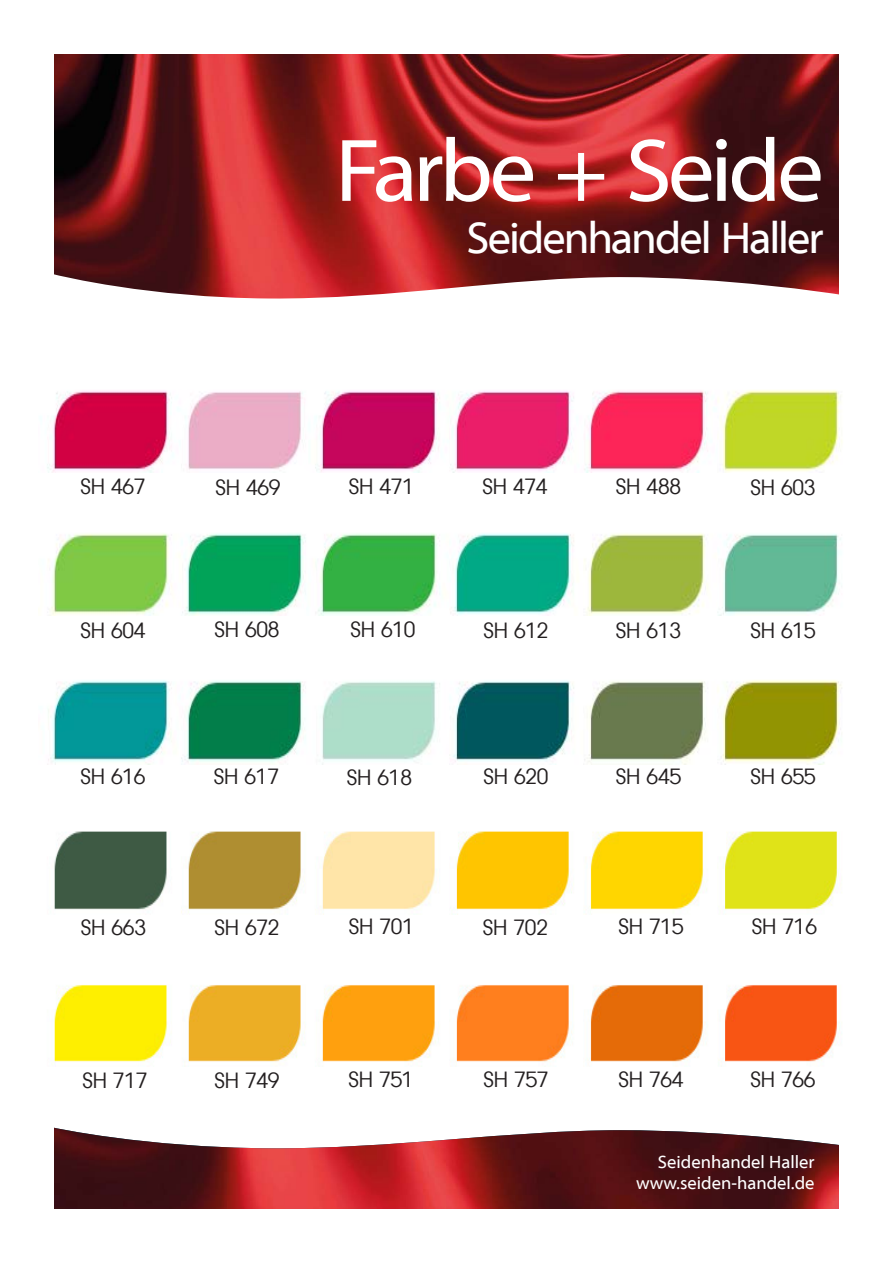
<style>
.page{position:relative;width:893px;height:1263px;background:#fff}
.page>*{position:absolute;margin:0;border:0;box-sizing:border-box;transform-origin:0 0}
.t1{font:89.85px "Myriad Web Pro";letter-spacing:-.045em;color:#fff}
.t2{font:44.85px "Myriad Web Pro";letter-spacing:-.045em;color:#fff}
.Headline_level_2{font:21px "Atlanta";letter-spacing:-.01em;color:#231f20}
.t3{font:18px/21px "Myriad Web Pro";color:#fff;text-align:right}
</style>
<div class="page">
<img style="left:54px;top:54px;width:785px;height:245px">
<img style="left:54px;top:1128px;width:785px;height:81px">
<img style="left:47px;top:390px;width:795px;height:82px">
<img style="left:50px;top:533px;width:791px;height:83px">
<img style="left:48px;top:680px;width:794px;height:84px">
<img style="left:54px;top:831px;width:783px;height:82px">
<img style="left:54px;top:985px;width:786px;height:77px">
<h1 class="t1" style="left:335px;top:122px;width:490px">Farbe + Seide</h1>
<h2 class="t2" style="left:467px;top:213px;width:359px">Seidenhandel Haller</h2>
<p class="Headline_level_2" style="left:80px;top:471px;width:67px">SH 467</p>
<p class="Headline_level_2" style="left:215px;top:472px;width:67px">SH 469</p>
<p class="Headline_level_2" style="left:349px;top:471px;width:67px">SH 471</p>
<p class="Headline_level_2" style="left:482px;top:471px;width:67px">SH 474</p>
<p class="Headline_level_2" style="left:616px;top:471px;width:67px">SH 488</p>
<p class="Headline_level_2" style="left:750px;top:472px;width:67px">SH 603</p>
<p class="Headline_level_2" style="left:80px;top:615px;width:67px">SH 604</p>
<p class="Headline_level_2" style="left:214px;top:615px;width:67px">SH 608</p>
<p class="Headline_level_2" style="left:350px;top:614px;width:67px">SH 610</p>
<p class="Headline_level_2" style="left:483px;top:615px;width:67px">SH 612</p>
<p class="Headline_level_2" style="left:616px;top:615px;width:67px">SH 613</p>
<p class="Headline_level_2" style="left:750px;top:615px;width:67px">SH 615</p>
<p class="Headline_level_2" style="left:80px;top:762px;width:67px">SH 616</p>
<p class="Headline_level_2" style="left:214px;top:762px;width:67px">SH 617</p>
<p class="Headline_level_2" style="left:347px;top:762px;width:67px">SH 618</p>
<p class="Headline_level_2" style="left:483px;top:762px;width:67px">SH 620</p>
<p class="Headline_level_2" style="left:616px;top:762px;width:67px">SH 645</p>
<p class="Headline_level_2" style="left:750px;top:762px;width:67px">SH 655</p>
<p class="Headline_level_2" style="left:81px;top:912px;width:67px">SH 663</p>
<p class="Headline_level_2" style="left:214px;top:912px;width:67px">SH 672</p>
<p class="Headline_level_2" style="left:349px;top:912px;width:67px">SH 701</p>
<p class="Headline_level_2" style="left:483px;top:912px;width:67px">SH 702</p>
<p class="Headline_level_2" style="left:618px;top:912px;width:67px">SH 715</p>
<p class="Headline_level_2" style="left:752px;top:912px;width:67px">SH 716</p>
<p class="Headline_level_2" style="left:82px;top:1065px;width:67px">SH 717</p>
<p class="Headline_level_2" style="left:214px;top:1065px;width:67px">SH 749</p>
<p class="Headline_level_2" style="left:348px;top:1064px;width:67px">SH 751</p>
<p class="Headline_level_2" style="left:483px;top:1065px;width:67px">SH 757</p>
<p class="Headline_level_2" style="left:618px;top:1065px;width:67px">SH 764</p>
<p class="Headline_level_2" style="left:750px;top:1065px;width:67px">SH 766</p>
<p class="t3" style="left:636px;top:1151px;width:180px">Seidenhandel Haller www.seiden-handel.de</p>
</div>
